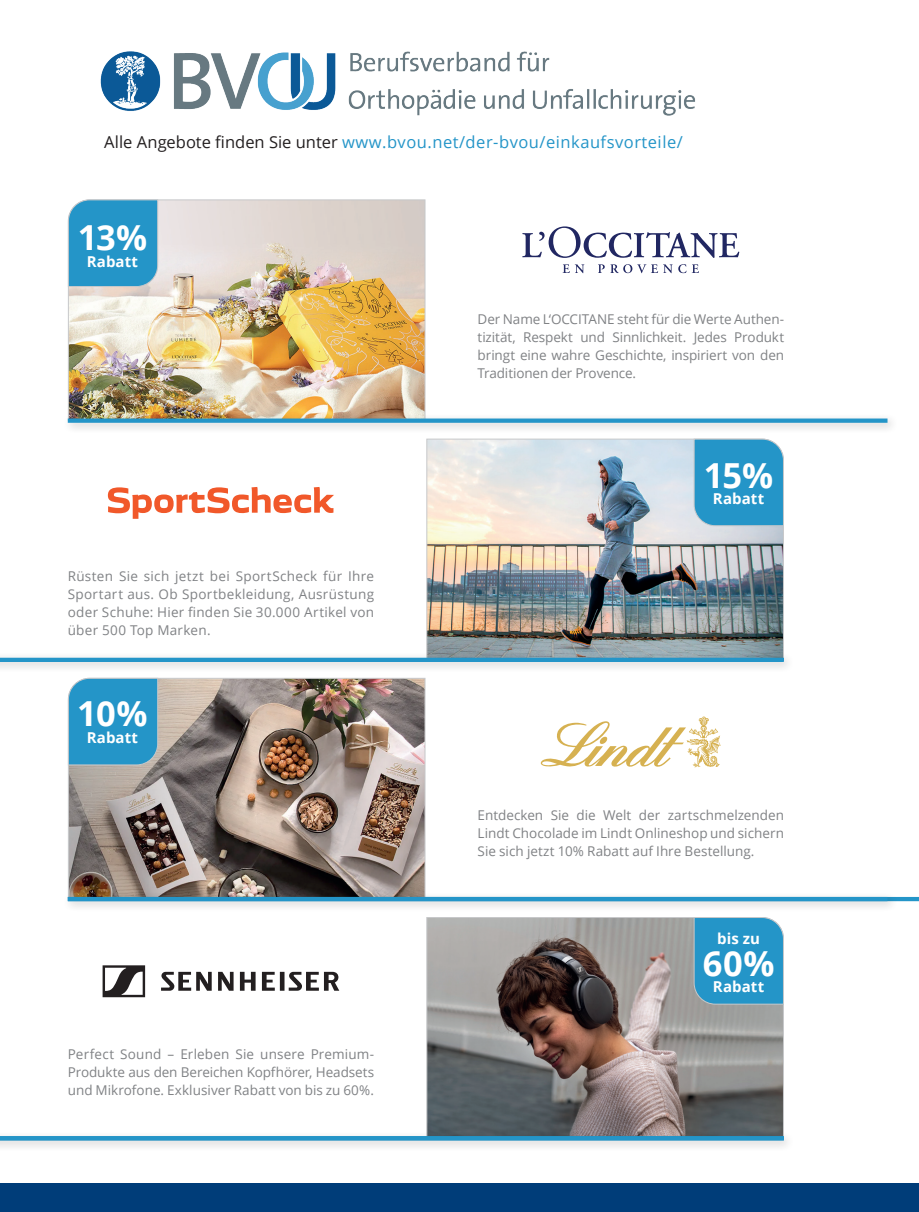
<style>
.page{position:relative;width:919px;height:1212px;background:#fff}
.page>*{position:absolute;margin:0;border:0;box-sizing:border-box;transform-origin:0 0}
.t1{font:700 34.5px "Open Sans";letter-spacing:-.025em;color:#fff}
.t2{font:16.5px "Open Sans";letter-spacing:.03em;color:#2495c8}
.t3{font:700 15px "Open Sans";letter-spacing:.005em;color:#fff}
.t4{font:13.5px/18px "Open Sans";color:#808285;text-align:justify}
.s1{color:#231f20}
</style>
<div class="page">
<div style="left:0;top:1183px;width:918px;height:29px;background:#003d79"></div>
<img style="left:68px;top:199px;width:358px;height:214px">
<img style="left:426px;top:438px;width:358px;height:214px">
<img style="left:68px;top:677px;width:358px;height:214px">
<svg style="left:426px;top:917px;width:358px;height:214px;background:#857f7e"></svg>
<svg style="left:68px;top:199px;width:90px;height:88px;background:#3099c9"></svg>
<svg style="left:693px;top:438px;width:91px;height:88px;background:#329ac9"></svg>
<svg style="left:68px;top:677px;width:90px;height:89px;background:#3299c8"></svg>
<svg style="left:693px;top:917px;width:91px;height:88px;background:#3098c7"></svg>
<div style="left:63px;top:413px;width:835px;height:21px;background:#231f20;opacity:.25"></div>
<svg style="left:68px;top:418px;width:819px;height:5px;background:#3f9ec7"></svg>
<svg style="left:898px;top:897px;width:20px;height:4px"></svg>
<div style="left:0;top:652px;width:794px;height:21px;background:#231f20;opacity:.25"></div>
<hr style="left:0;top:658px;width:783px;height:4px;background:#2495c8">
<div style="left:0;top:1131px;width:794px;height:21px;background:#231f20;opacity:.25"></div>
<hr style="left:0;top:1136px;width:783px;height:4px;background:#2495c8">
<div style="left:63px;top:891px;width:835px;height:22px;background:#231f20;opacity:.25"></div>
<hr style="left:68px;top:897px;width:819px;height:4px;background:#2495c8">
<svg style="left:108px;top:487px;width:226px;height:32px"></svg>
<svg style="left:103px;top:965px;width:236px;height:32px"></svg>
<svg style="left:540px;top:716px;width:180px;height:52px"></svg>
<svg style="left:522px;top:226px;width:217px;height:47px"></svg>
<img style="left:100px;top:51px;width:595px;height:65px">
<p class="t2" style="left:104px;top:130px;width:580px"><span class="s1">Alle Angebote finden Sie unter</span> www.bvou.net/der-bvou/einkaufsvorteile/</p>
<h1 class="t1" style="left:78px;top:213px;width:71px">13%</h1>
<p class="t3" style="left:87px;top:251px;width:53px">Rabatt</p>
<p class="t4" style="left:68px;top:566px;width:308px">Rüsten Sie sich jetzt bei SportScheck für Ihre Sportart aus. Ob Sportbekleidung, Ausrüstung oder Schuhe: Hier finden Sie 30.000 Artikel von über 500 Top Marken.</p>
<h1 class="t1" style="left:77px;top:689px;width:72px">10%</h1>
<p class="t3" style="left:87px;top:727px;width:53px">Rabatt</p>
<p class="t4" style="left:68px;top:1045px;width:308px">Perfect Sound – Erleben Sie unsere Premium-Produkte aus den Bereichen Kopfhörer, Headsets und Mikrofone. Exklusiver Rabatt von bis zu 60%.</p>
<p class="t4" style="left:477px;top:309px;width:308px">Der Name L‘OCCITANE steht für die Werte Authen&shy;tizität, Respekt und Sinnlichkeit. Jedes Produkt bringt eine wahre Geschichte, inspiriert von den Traditionen der Provence.</p>
<h1 class="t1" style="left:704px;top:451px;width:71px">15%</h1>
<p class="t3" style="left:713px;top:488px;width:53px">Rabatt</p>
<p class="t4" style="left:477px;top:806px;width:308px">Entdecken Sie die Welt der zartschmelzenden Lindt Chocolade im Lindt Onlineshop und sichern Sie sich jetzt 10% Rabatt auf Ihre Bestellung.</p>
<p class="t3" style="left:717px;top:928px;width:44px">bis zu</p>
<h1 class="t1" style="left:702px;top:939px;width:73px">60%</h1>
<p class="t3" style="left:713px;top:976px;width:53px">Rabatt</p>
</div>
